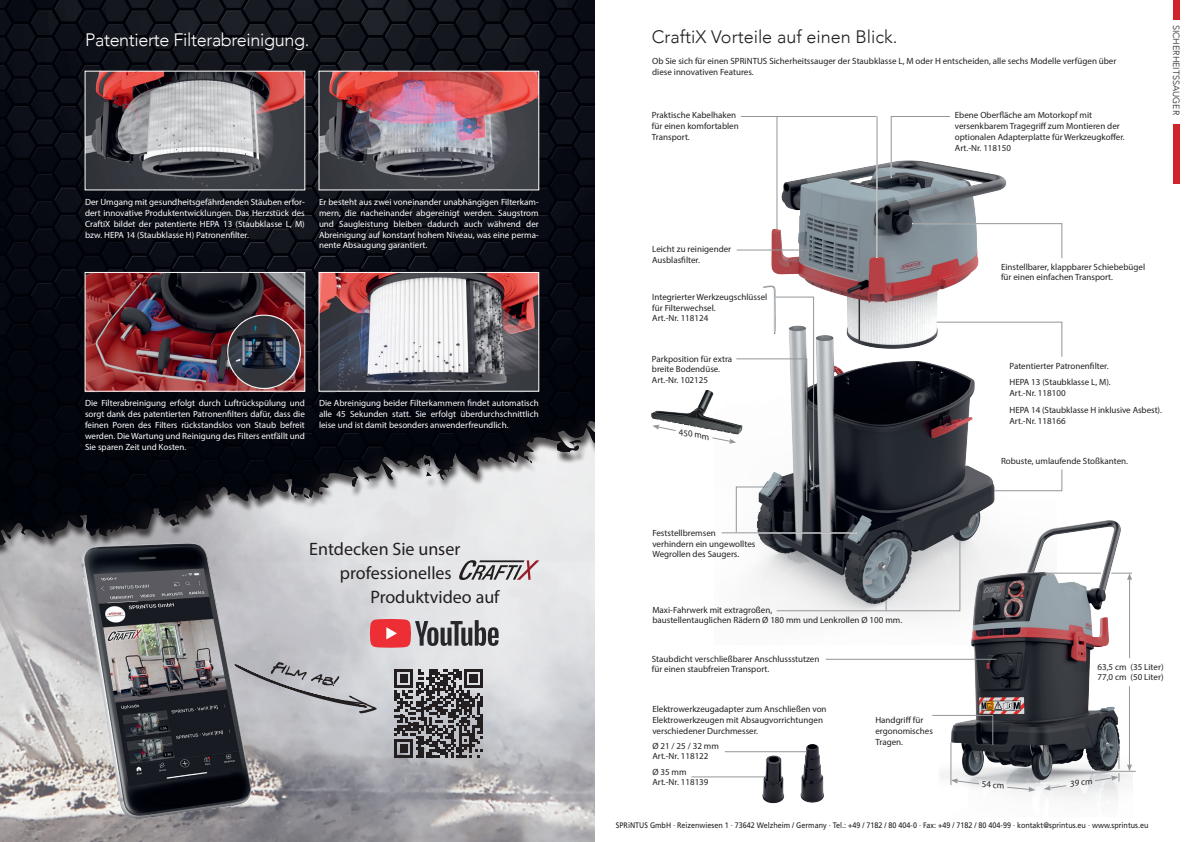
<style>
.page{position:relative;width:1191px;height:842px;background:#fff}
.page>*{position:absolute;margin:0;border:0;box-sizing:border-box;transform-origin:0 0}
.t1{font:18px "Myriad Pro";color:#231f20}
.t2{font:300 18px "Avenir";letter-spacing:-.02em;color:#fff}
.t3{font:300 18px "Avenir";color:#231f20}
.t4{font:9px/10.8px "Myriad Pro";color:#231f20}
.t5{font:9px/10.8px "Myriad Pro";color:#fff;text-align:justify}
.t6{font:300 9px "Avenir";color:#231f20}
.t7{font:italic 9px "Myriad Pro";color:#231f20}
.t8{font:8px "Frutiger LT Std";color:#231f20;scale:.9 1}
</style>
<div class="page">
<img style="left:0;top:0;width:595px;height:286px">
<svg style="left:0;top:286px;width:595px;height:556px;background:#7d7e83"></svg>
<img style="left:62px;top:529px;width:211px;height:309px">
<img style="left:87px;top:73px;width:216px;height:115px">
<img style="left:320px;top:274px;width:217px;height:116px">
<div style="left:318px;top:272px;width:221px;height:120px;border:1px solid #fff"></div>
<img style="left:87px;top:274px;width:216px;height:116px">
<div style="left:85px;top:272px;width:220px;height:120px;border:1px solid #fff"></div>
<img style="left:320px;top:73px;width:217px;height:115px">
<img style="left:736px;top:131px;width:320px;height:490px">
<img style="left:915px;top:498px;width:217px;height:302px">
<img style="left:651px;top:390px;width:60px;height:40px">
<img style="left:751px;top:752px;width:42px;height:52px">
<img style="left:793px;top:744px;width:31px;height:59px">
<svg style="left:370px;top:619px;width:128px;height:29px;background:#b17c80"></svg>
<svg style="left:234px;top:662px;width:143px;height:51px;background:#b3b4b9"></svg>
<svg style="left:458px;top:560px;width:81px;height:20px;background:#a9a0a2"></svg>
<svg style="left:394px;top:669px;width:89px;height:89px;background:#676668"></svg>
<svg style="left:890px;top:116px;width:60px;height:62px"></svg>
<svg style="left:912px;top:223px;width:150px;height:36px"></svg>
<svg style="left:936px;top:322px;width:126px;height:35px"></svg>
<hr style="left:776px;top:116px;width:1px;height:113px;background:#939598">
<svg style="left:776px;top:540px;width:184px;height:71px;background:#a5a8ab"></svg>
<hr style="left:741px;top:116px;width:136px;height:1px;background:#939598">
<hr style="left:876px;top:116px;width:1px;height:142px;background:#fff">
<hr style="left:876px;top:116px;width:1px;height:141px;background:#939598">
<svg style="left:1006px;top:786px;width:29px;height:6px"></svg>
<hr style="left:1129px;top:579px;width:1px;height:79px;background:#939598">
<hr style="left:1101px;top:771px;width:34px;height:1px;background:#939598">
<hr style="left:1044px;top:573px;width:57px;height:1px;background:#939598">
<hr style="left:1129px;top:686px;width:1px;height:80px;background:#939598">
<svg style="left:1126px;top:764px;width:6px;height:7px"></svg>
<svg style="left:951px;top:778px;width:29px;height:7px"></svg>
<svg style="left:1043px;top:784px;width:24px;height:6px"></svg>
<svg style="left:1111px;top:573px;width:21px;height:7px"></svg>
<hr style="left:950px;top:742px;width:1px;height:43px;background:#939598">
<svg style="left:1093px;top:743px;width:26px;height:39px"></svg>
<svg style="left:652px;top:425px;width:25px;height:6px"></svg>
<hr style="left:691px;top:777px;width:73px;height:1px;background:#939598">
<hr style="left:725px;top:751px;width:81px;height:1px;background:#939598">
<hr style="left:736px;top:250px;width:86px;height:1px;background:#939598">
<svg style="left:993px;top:469px;width:69px;height:22px"></svg>
<hr style="left:825px;top:659px;width:171px;height:1px;background:#939598">
<svg style="left:931px;top:715px;width:62px;height:30px"></svg>
<svg style="left:711px;top:297px;width:103px;height:235px"></svg>
<hr style="left:721px;top:532px;width:136px;height:1px;background:#fff">
<hr style="left:721px;top:533px;width:135px;height:1px;background:#939598">
<img style="left:751px;top:278px;width:43px;height:62px">
<div style="left:1173px;top:0;width:6px;height:20px;background:#d1232a"></div>
<div style="left:1173px;top:124px;width:6px;height:60px;background:#d1232a"></div>
<h1 class="t2" style="left:85px;top:29px;width:226px">Patentierte Filterabreinigung.</h1>
<p class="t5" style="left:85px;top:197px;width:221px">Der Umgang mit gesundheitsgefährdenden Stäuben erfor&shy;dert innovative Produktentwicklungen. Das Herzstück des CraftiX bildet der patentierte HEPA 13 (Staubklasse L, M) bzw. HEPA 14 (Staubklasse H) Patronenfilter.</p>
<p class="t5" style="left:319px;top:197px;width:221px">Er besteht aus zwei voneinander unabhängigen Filterkam&shy;mern, die nacheinander abgereinigt werden. Saugstrom und Saugleistung bleiben dadurch auch während der Abreinigung auf konstant hohem Niveau, was eine perma&shy;nente Absaugung garantiert.</p>
<p class="t5" style="left:85px;top:398px;width:221px">Die Filterabreinigung erfolgt durch Luftrückspülung und sorgt dank des patentierten Patronenfilters dafür, dass die feinen Poren des Filters rückstandslos von Staub befreit werden. Die Wartung und Reinigung des Filters entfällt und Sie sparen Zeit und Kosten.</p>
<p class="t5" style="left:319px;top:398px;width:221px">Die Abreinigung beider Filterkammern findet automatisch alle 45 Sekunden statt. Sie erfolgt überdurchschnittlich leise und ist damit besonders anwenderfreundlich.</p>
<h1 class="t1" style="left:309px;top:538px;width:152px">Entdecken Sie unser</h1>
<h1 class="t1" style="left:340px;top:562px;width:113px">professionelles</h1>
<h1 class="t1" style="left:370px;top:586px;width:131px">Produktvideo auf</h1>
<h1 class="t3" style="left:652px;top:26px;width:247px">CraftiX Vorteile auf einen Blick.</h1>
<p class="t4" style="left:652px;top:56px;width:466px">Ob Sie sich für einen SPRiNTUS Sicherheitssauger der Staubklasse L, M oder H entscheiden, alle sechs Modelle verfügen über diese innovativen Features.</p>
<p class="t4" style="left:652px;top:110px;width:88px">Praktische Kabelhaken für einen komfortablen<br>Transport.</p>
<p class="t4" style="left:955px;top:110px;width:171px">Ebene Oberfläche am Motorkopf mit versenkbarem Tragegriff zum Montieren der optionalen Adapterplatte für Werkzeugkoffer.<br>Art.-Nr. 118150</p>
<p class="t6" style="left:1181px;top:25px;width:92px;rotate:90deg">SICHERHEITSSAUGER</p>
<p class="t4" style="left:652px;top:243px;width:80px">Leicht zu reinigender<br>Ausblasfilter.</p>
<p class="t4" style="left:652px;top:291px;width:117px">Integrierter Werkzeugschlüssel für Filterwechsel.<br>Art.-Nr. 118124</p>
<p class="t4" style="left:652px;top:353px;width:82px">Parkposition für extra breite Bodendüse.<br>Art.-Nr. 102125</p>
<p class="t7" style="left:680px;top:426px;width:32px;rotate:10deg">450 mm</p>
<p class="t4" style="left:652px;top:528px;width:105px;line-height:10.4px">Feststellbremsen verhindern ein ungewolltes<br>Wegrollen des Saugers.</p>
<p class="t4" style="left:652px;top:605px;width:251px;line-height:10px">Maxi-Fahrwerk mit extragroßen,<br>baustellentauglichen Rädern Ø 180 mm und Lenkrollen Ø 100 mm.</p>
<p class="t4" style="left:652px;top:654px;width:169px;line-height:10px">Staubdicht verschließbarer Anschlussstutzen für einen staubfreien Transport.</p>
<p class="t4" style="left:652px;top:704px;width:176px">Elektrowerkzeugadapter zum Anschließen von<br>Elektrowerkzeugen mit Absaugvorrichtungen verschiedener Durchmesser.</p>
<p class="t4" style="left:652px;top:741px;width:68px;line-height:10px">Ø 21 / 25 / 32 mm<br>Art.-Nr. 118122</p>
<p class="t4" style="left:652px;top:767px;width:58px;line-height:10px">Ø 35 mm<br>Art.-Nr. 118139</p>
<p class="t4" style="left:875px;top:714px;width:59px">Handgriff für ergonomisches<br>Tragen.</p>
<p class="t4" style="left:1001px;top:261px;width:146px">Einstellbarer, klappbarer Schiebebügel für einen einfachen Transport.</p>
<p class="t4" style="left:1009px;top:358px;width:103px;line-height:16px">Patentierter Patronenfilter.<br>HEPA 13 (Staubklasse L, M).</p>
<p class="t4" style="left:1009px;top:385px;width:154px;line-height:16.5px">Art.-Nr. 118100<br>HEPA 14 (Staubklasse H inklusive Asbest).</p>
<p class="t4" style="left:1009px;top:415px;width:58px">Art.-Nr. 118166</p>
<p class="t4" style="left:1001px;top:455px;width:129px">Robuste, umlaufende Stoßkanten.</p>
<p class="t4" style="left:1097px;top:662px;width:67px;line-height:10px">63,5 cm (35 Liter)<br>77,0 cm (50 Liter)</p>
<p class="t4" style="left:982px;top:778px;width:24px;rotate:4deg">54 cm</p>
<p class="t4" style="left:1069px;top:778px;width:24px;rotate:-8deg">39 cm</p>
<p class="t8" style="left:616px;top:820px;width:593px">SPRiNTUS GmbH · Reizenwiesen 1 · 73642 Welzheim / Germany · Tel.: +49 / 7182 / 80 404-0 · Fax: +49 / 7182 / 80 404-99 · kontakt@sprintus.eu · www.sprintus.eu</p>
</div>
